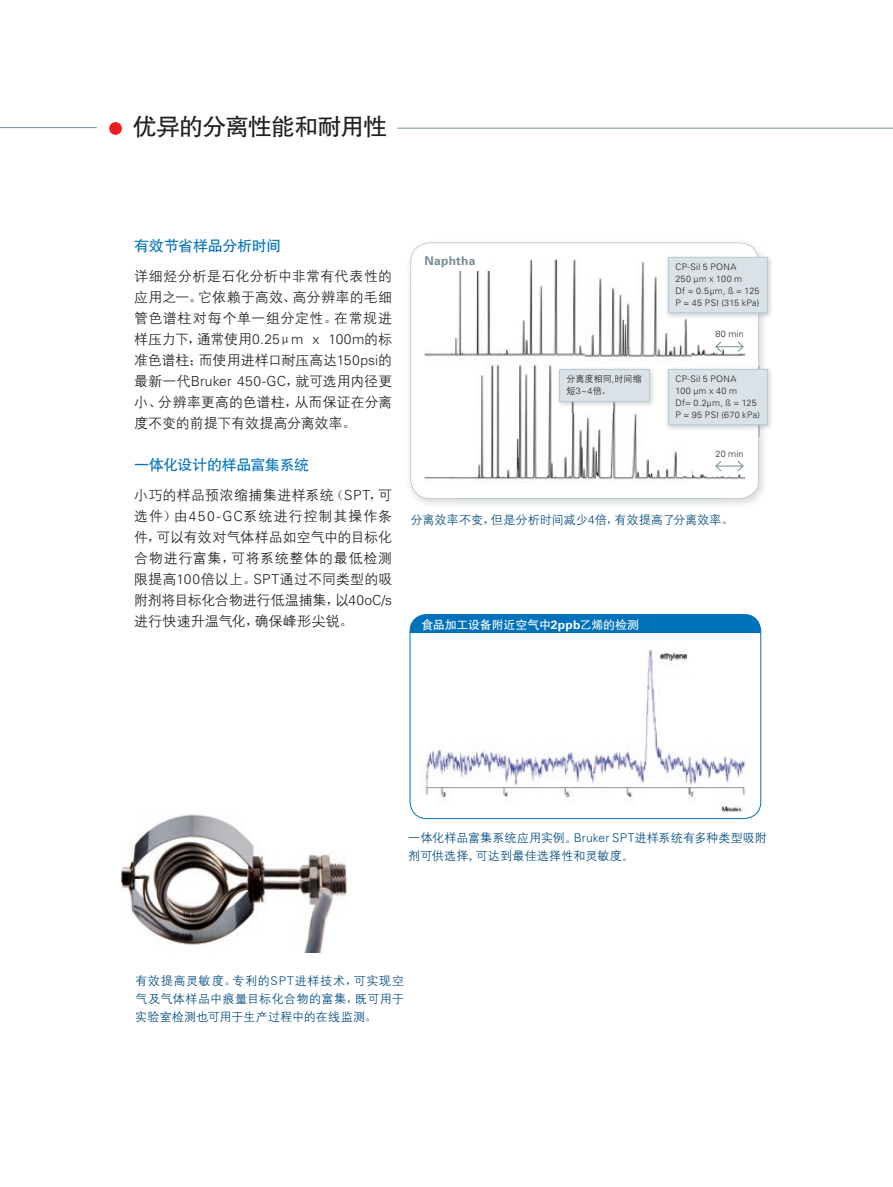
<style>
.page{position:relative;width:893px;height:1187px;background:#fff}
.page>*{position:absolute;margin:0;border:0;box-sizing:border-box;transform-origin:0 0}
.t1{font:24px "FZHTJW GB1 0";letter-spacing:-.035em;color:#231f20}
.t2{font:15px "FZHTJW GB1 0";letter-spacing:-.025em;color:#0072bc}
.t3{font:13.8px/21px "FZZDXJW GB1 0";letter-spacing:.01em;color:#231f20;text-align:justify}
.t4{font:300 13.8px "Univers LT Std";letter-spacing:.005em;color:#231f20}
.t5{font:12px/18px "FZZDXJW GB1 0";letter-spacing:.015em;color:#004a7f}
.t6{font:12px "FZHTJW GB1 0";letter-spacing:-.015em;color:#fff}
.t7{font:700 12px "Univers LT Std";letter-spacing:.02em;color:#738a95}
.t8{font:300 9px/12px "Univers LT Std";letter-spacing:.03em;color:#231f20}
.t9{font:9px "FZZDXJW GB1 0";letter-spacing:.01em;color:#231f20}
.s1{font-family:"Sim Hei"}
.s2{font-family:"Univers LT Std";font-weight:300}
.s3{font-family:"FZZDXJW GB1 0";font-weight:400}
.s4{font-family:"Sim Hei";font-weight:400}
.s5{font-family:"Univers LT Std";font-weight:700}
</style>
<div class="page">
<div style="left:109px;top:122px;width:13px;height:13px;background:#ee1d23;border-radius:50%"></div>
<hr style="left:398px;top:128px;width:495px;height:1px;background:#738a95">
<hr style="left:0;top:127px;width:97px;height:1px;background:#738a95">
<svg style="left:410px;top:242px;width:349px;height:257px"></svg>
<img style="left:424px;top:259px;width:268px;height:226px">
<img style="left:692px;top:324px;width:53px;height:161px">
<div style="left:424px;top:256px;width:67px;height:15px;background:#fff"></div>
<svg style="left:715px;top:341px;width:29px;height:11px"></svg>
<svg style="left:715px;top:460px;width:29px;height:12px"></svg>
<img style="left:664px;top:254px;width:107px;height:70px">
<img style="left:756px;top:254px;width:3px;height:70px">
<img style="left:664px;top:259px;width:81px;height:65px">
<div style="left:668px;top:257px;width:100px;height:56px;background:#dae2e7;border:1px solid #bacad2"></div>
<img style="left:664px;top:366px;width:107px;height:70px">
<img style="left:758px;top:366px;width:1px;height:70px">
<div style="left:668px;top:369px;width:100px;height:56px;background:#dae2e7;border:1px solid #bacad2"></div>
<img style="left:556px;top:366px;width:104px;height:46px">
<div style="left:559px;top:369px;width:91px;height:33px;background:#dae2e7;border:1px solid #bacad2"></div>
<div style="left:410px;top:614px;width:351px;height:18px;background:#0072bc"></div>
<div style="left:410px;top:614px;width:351px;height:205px;border:1px solid #0072bc;border-radius:17px"></div>
<img style="left:425px;top:649px;width:321px;height:163px">
<img style="left:121px;top:814px;width:226px;height:138px">
<h1 class="t1" style="left:133px;top:113px;width:256px">优异的分离性能和耐用性</h1>
<p class="t2" style="left:134px;top:237px;width:149px">有效节省样品分析时间</p>
<p class="t3" style="left:134px;top:266px;width:259px">详细烃分析是石化分析中非常有代表性的应用之一<span class="s1">。</span>它依赖于高效<span class="s1">、</span>高分辨率的毛细管色谱柱对每个单一组分定性<span class="s1">。</span>在常规进样压力下<span class="s1">，</span>通常使用<span class="s2">0.25</span><span class="s1">μ</span><span class="s2">m x 100m</span>的标准色谱柱<span class="s1">；</span>而使用进样口耐压高达<span class="s2">150psi</span>的</p>
<p class="t4" style="left:134px;top:373px;width:259px"><span class="s3">最新一代</span>Bruker 450-GC<span class="s4">，</span><span class="s3">就可选用内径更</span></p>
<p class="t3" style="left:134px;top:392px;width:259px">小<span class="s1">、</span>分辨率更高的色谱柱<span class="s1">，</span>从而保证在分离度不变的前提下有效提高分离效率<span class="s1">。</span></p>
<p class="t2" style="left:134px;top:456px;width:176px">一体化设计的样品富集系统</p>
<p class="t3" style="left:134px;top:485px;width:260px">小巧的样品预浓缩捕集进样系统<span class="s1">（</span><span class="s2">SPT</span><span class="s1">，</span>可选件<span class="s1">）</span>由<span class="s2">450-GC</span>系统进行控制其操作条件<span class="s1">，</span>可以有效对气体样品如空气中的目标化合物进行富集<span class="s1">，</span>可将系统整体的最低检测限提高<span class="s2">100</span>倍以上<span class="s1">。</span><span class="s2">SPT</span>通过不同类型的吸附剂将目标化合物进行低温捕集<span class="s1">，</span>以<span class="s2">40oC/s</span>进行快速升温气化<span class="s1">，</span>确保峰形尖锐<span class="s1">。</span></p>
<p class="t7" style="left:424px;top:254px;width:52px">Naphtha</p>
<p class="t9" style="left:567px;top:374px;width:77px">分离度相同<span class="s2">,</span>时间缩</p>
<p class="t8" style="left:567px;top:385px;width:45px"><span class="s3">短</span>3~4<span class="s3">倍</span><span class="s4">。</span></p>
<p class="t8" style="left:675px;top:261px;width:86px">CP-Sil 5 PONA<br>250 μm x 100 m<br>Df = 0.5μm, ß = 125<br>P = 45 PSI (315 kPa)</p>
<p class="t8" style="left:715px;top:328px;width:30px">80 min</p>
<p class="t8" style="left:675px;top:373px;width:86px">CP-Sil 5 PONA<br>100 μm x 40 m<br>Df= 0.2μm, ß = 125<br>P = 95 PSI (670 kPa)</p>
<p class="t8" style="left:715px;top:447px;width:30px">20 min</p>
<p class="t5" style="left:411px;top:511px;width:324px">分离效率不变<span class="s1">，</span>但是分析时间减少<span class="s2">4</span>倍<span class="s1">，</span>有效提高了分离效率<span class="s1">。</span></p>
<p class="t6" style="left:421px;top:618px;width:219px">食品加工设备附近空气中<span class="s5">2ppb</span>乙烯的检测</p>
<p class="t5" style="left:408px;top:829px;width:360px">一体化样品富集系统应用实例<span class="s1">。</span><span class="s2">Bruker SPT</span>进样系统有多种类型吸附剂可供选择<span class="s1">，</span>可达到最佳选择性和灵敏度<span class="s1">。</span></p>
<p class="t5" style="left:135px;top:972px;width:270px;text-align:justify">有效提高灵敏度<span class="s1">。</span>专利的<span class="s2">SPT</span>进样技术<span class="s1">，</span>可实现空气及气体样品中痕量目标化合物的富集<span class="s1">，</span>既可用于实验室检测也可用于生产过程中的在线监测<span class="s1">。</span></p>
</div>
